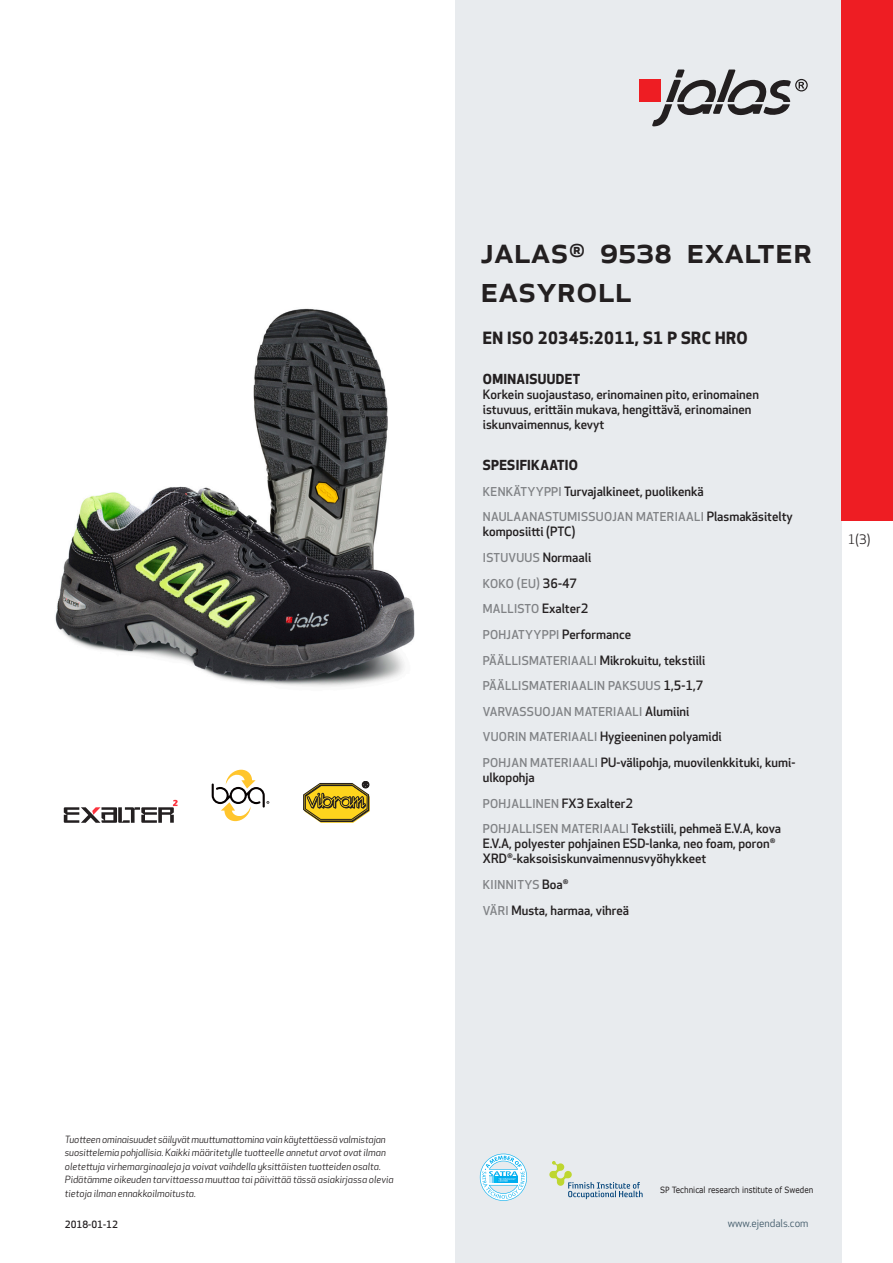
<style>
.page{position:relative;width:893px;height:1263px;background:#fff}
.page>*{position:absolute;margin:0;border:0;box-sizing:border-box;transform-origin:0 0}
.prodname{font:500 36px/39px "Apex New";color:#231f20}
.Funktion_body{font:700 16.5px "Apex New";letter-spacing:.025em;color:#231f20}
.Funktion_body-2{font:700 13.5px "Apex New";letter-spacing:.025em;color:#231f20}
.t1{font:12.75px "Apex New";color:#231f20}
.Funktion_body-3{font:500 12.6px/15px "Apex New";color:#231f20}
.Funktion_body-4{font:500 12px "Apex New";letter-spacing:.025em;color:#808285}
.t2{font:10.5px "Apex New";color:#405968}
.t3{font:italic 9.75px/13.5px "Apex New";color:#231f20}
.Sidfot_datum{font:500 9.75px "Apex New";color:#231f20}
.t4{font:8.55px "Verdana";color:#231f20;scale:.85 1}
.s1{font-size:12px;color:#808285}
.s2{font-size:12.6px;color:#231f20}
</style>
<div class="page">
<div style="left:455px;top:0;width:387px;height:1263px;background:#e8ebee"></div>
<svg style="left:549px;top:1161px;width:94px;height:38px"></svg>
<svg style="left:480px;top:1154px;width:47px;height:47px"></svg>
<div style="left:639px;top:80px;width:22px;height:22px;background:#ee1d23"></div>
<svg style="left:652px;top:70px;width:156px;height:56px"></svg>
<div style="left:842px;top:0;width:51px;height:520px;background:#ee1d23"></div>
<img style="left:55px;top:308px;width:360px;height:379px">
<svg style="left:64px;top:800px;width:114px;height:23px"></svg>
<svg style="left:212px;top:770px;width:57px;height:51px"></svg>
<svg style="left:303px;top:781px;width:67px;height:42px"></svg>
<p class="t3" style="left:65px;top:1132px;width:330px">Tuotteen ominaisuudet säilyvät muuttumattomina vain käytettäessä valmistajan suosittelemia pohjallisia. Kaikki määritetylle tuotteelle annetut arvot ovat ilman oletettuja virhemarginaaleja ja voivat vaihdella yksittäisten tuotteiden osalta.<br>Pidätämme oikeuden tarvittaessa muuttaa tai päivittää tässä asiakirjassa olevia tietoja ilman ennakkoilmoitusta.</p>
<p class="Sidfot_datum" style="left:65px;top:1218px;width:54px">2018-01-12</p>
<p class="prodname" style="left:480px;top:230px;width:333px">JALAS<sup>®</sup> 9538 Exalter<br>Easyroll</p>
<p class="Funktion_body" style="left:483px;top:326px;width:266px">EN ISO 20345:2011, S1 P SRC HRO</p>
<p class="Funktion_body-2" style="left:483px;top:370px;width:99px">OMINAISUUDET</p>
<p class="Funktion_body-3" style="left:483px;top:387px;width:278px">Korkein suojaustaso, erinomainen pito, erinomainen istuvuus, erittäin mukava, hengittävä, erinomainen iskunvaimennus, kevyt</p>
<p class="Funktion_body-2" style="left:483px;top:455px;width:97px">SPESIFIKAATIO</p>
<p class="Funktion_body-3" style="left:483px;top:483px;width:222px"><span class="s1">KENKÄTYYPPI</span> Turvajalkineet, puolikenkä</p>
<p class="Funktion_body-4" style="left:483px;top:509px;width:311px">NAULAANASTUMISSUOJAN MATERIAALI <span class="s2">Plasmakäsitelty</span></p>
<p class="Funktion_body-3" style="left:483px;top:524px;width:94px">komposiitti (PTC)</p>
<p class="Funktion_body-4" style="left:483px;top:550px;width:110px">ISTUVUUS <span class="s2">Normaali</span></p>
<p class="Funktion_body-4" style="left:483px;top:575px;width:96px">KOKO (EU) <span class="s2">36-47</span></p>
<p class="Funktion_body-4" style="left:483px;top:601px;width:107px">MALLISTO <span class="s2">Exalter2</span></p>
<p class="Funktion_body-4" style="left:483px;top:626px;width:150px">POHJATYYPPI <span class="s2">Performance</span></p>
<p class="Funktion_body-3" style="left:483px;top:652px;width:224px"><span class="s1">PÄÄLLISMATERIAALI</span> Mikrokuitu, tekstiili</p>
<p class="Funktion_body-4" style="left:483px;top:678px;width:222px">PÄÄLLISMATERIAALIN PAKSUUS <span class="s2">1,5-1,7</span></p>
<p class="Funktion_body-4" style="left:483px;top:703px;width:208px">VARVASSUOJAN MATERIAALI <span class="s2">Alumiini</span></p>
<p class="Funktion_body-3" style="left:483px;top:729px;width:240px"><span class="s1">VUORIN MATERIAALI</span> Hygieeninen polyamidi</p>
<p class="Funktion_body-3" style="left:483px;top:755px;width:314px"><span class="s1">POHJAN MATERIAALI</span> PU-välipohja, muovilenkkituki, kumi&shy;ulkopohja</p>
<p class="Funktion_body-4" style="left:483px;top:795px;width:152px">POHJALLINEN <span class="s2">FX3 Exalter2</span></p>
<p class="Funktion_body-3" style="left:483px;top:821px;width:300px"><span class="s1">POHJALLISEN MATERIAALI</span> Tekstiili, pehmeä E.V.A, kova<br>E.V.A, polyester pohjainen ESD-lanka, neo foam, poron<sup>®<br></sup>XRD<sup>®</sup>-kaksoisiskunvaimennusvyöhykkeet</p>
<p class="Funktion_body-4" style="left:483px;top:876px;width:87px">KIINNITYS <span class="s2">Boa</span><sup>®</sup></p>
<p class="Funktion_body-3" style="left:483px;top:902px;width:148px"><span class="s1">VÄRI</span> Musta, harmaa, vihreä</p>
<p class="t1" style="left:848px;top:531px;width:24px">1(3)</p>
<p class="t4" style="left:660px;top:1184px;width:182px">SP Technical research institute of Sweden</p>
<p class="t2" style="left:728px;top:1217px;width:82px">www.ejendals.com</p>
</div>
